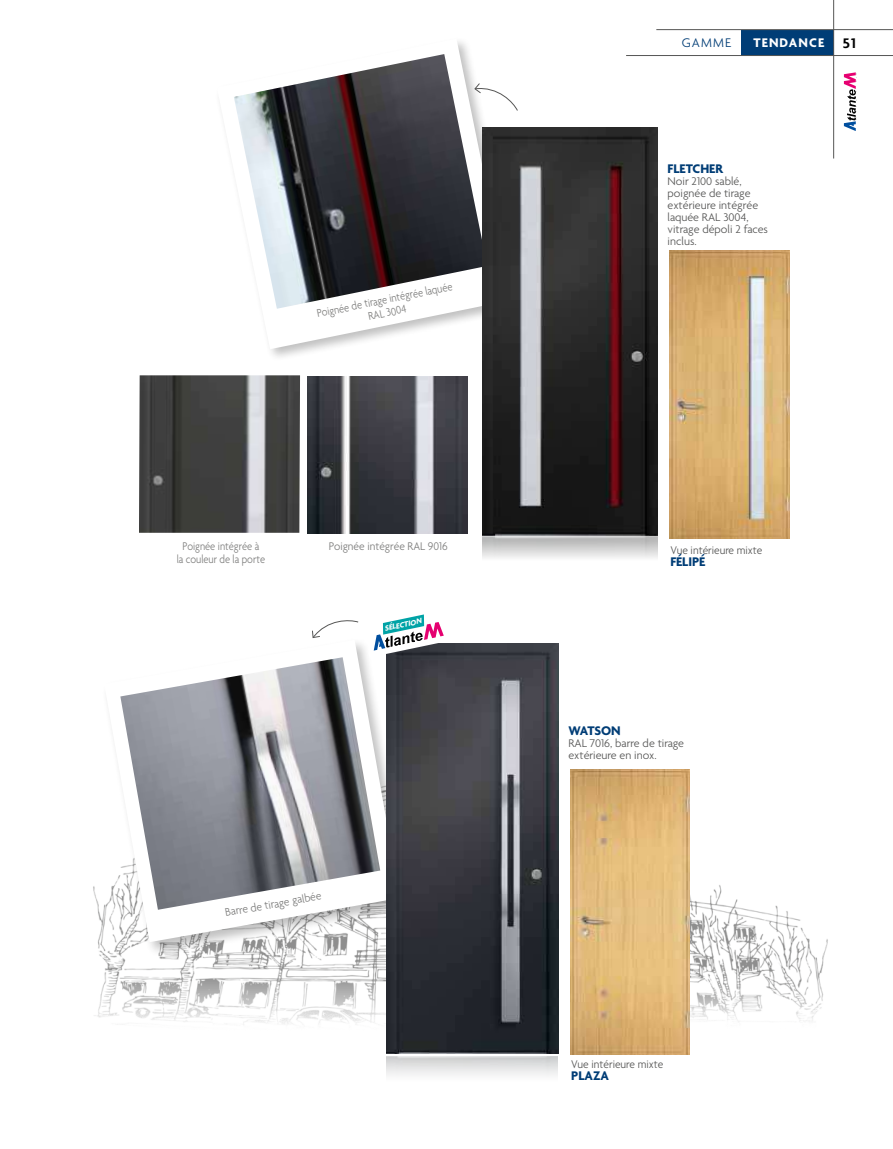
<style>
.page{position:relative;width:893px;height:1149px;background:#fff}
.page>*{position:absolute;margin:0;border:0;box-sizing:border-box;transform-origin:0 0}
.t1{font:700 13.5px "Agenda";color:#003d76}
.t2{font:700 13.5px "Agenda";letter-spacing:.08em;color:#fff}
.t3{font:300 13.5px "Agenda";letter-spacing:.08em;color:#003d76}
.t4{font:300 12px/12px "Agenda";color:#565655}
.t5{font:300 12px/13.2px "Agenda";color:#7d7d7c;text-align:center;scale:.87 1}
.t6{font:300 12px "Agenda";color:#7d7d7c;scale:.95 1}
.t7{font:300 12px "Agenda";color:#565655;scale:.95 1}
.t8{font:italic 700 8.1px "Agenda";color:#fff}
.s1{font-weight:600;font-size:15px;color:#000}
</style>
<div class="page">
<div style="left:741px;top:30px;width:93px;height:25px;background:#003d76"></div>
<hr style="left:626px;top:55px;width:267px;height:1px;background:#565655">
<hr style="left:656px;top:29px;width:237px;height:1px;background:#565655">
<hr style="left:833px;top:0;width:1px;height:158px;background:#565655">
<svg style="left:844px;top:72px;width:12px;height:59px"></svg>
<img style="left:690px;top:885px;width:138px;height:137px">
<img style="left:93px;top:886px;width:293px;height:139px">
<div style="left:102px;top:637px;width:312px;height:319px;background:#000;opacity:.25"></div>
<svg style="left:104px;top:639px;width:282px;height:302px"></svg>
<img style="left:120px;top:657px;width:260px;height:252px">
<svg style="left:312px;top:620px;width:47px;height:18px"></svg>
<svg style="left:273px;top:41px;width:237px;height:308px"></svg>
<img style="left:234px;top:54px;width:253px;height:254px">
<img style="left:139px;top:375px;width:161px;height:157px">
<img style="left:307px;top:376px;width:161px;height:157px">
<img style="left:669px;top:251px;width:120px;height:287px">
<img style="left:482px;top:128px;width:175px;height:430px">
<img style="left:386px;top:643px;width:172px;height:410px">
<img style="left:570px;top:769px;width:120px;height:285px">
<svg style="left:369px;top:614px;width:94px;height:43px"></svg>
<svg style="left:474px;top:83px;width:44px;height:28px"></svg>
<p class="t5" style="left:316px;top:307px;width:160px;rotate:-11deg">Poignée de tirage intégrée laquée<br>RAL 3004</p>
<p class="t5" style="left:177px;top:540px;width:103px">Poignée intégrée à<br>la couleur de la porte</p>
<p class="t6" style="left:329px;top:539px;width:127px">Poignée intégrée RAL 9016</p>
<p class="t8" style="left:384px;top:624px;width:39px;rotate:-12deg">SÉLECTION</p>
<p class="t6" style="left:224px;top:905px;width:104px;rotate:-10deg">Barre de tirage galbée</p>
<p class="t3" style="left:682px;top:35px;width:51px">GAMME</p>
<p class="t2" style="left:754px;top:35px;width:104px">TENDANCE <span class="s1">51</span></p>
<p class="t1" style="left:668px;top:161px;width:57px">FLETCHER</p>
<p class="t4" style="left:668px;top:176px;width:102px">Noir 2100 sablé, poignée de tirage extérieure intégrée laquée RAL 3004, vitrage dépoli 2 faces inclus.</p>
<p class="t7" style="left:670px;top:543px;width:98px">Vue intérieure mixte</p>
<p class="t1" style="left:670px;top:554px;width:37px">FÉLIPÉ</p>
<p class="t1" style="left:568px;top:723px;width:54px">WATSON</p>
<p class="t4" style="left:568px;top:737px;width:117px">RAL 7016, barre de tirage extérieure en inox.</p>
<p class="t7" style="left:571px;top:1057px;width:98px">Vue intérieure mixte</p>
<p class="t1" style="left:571px;top:1068px;width:39px">PLAZA</p>
</div>
